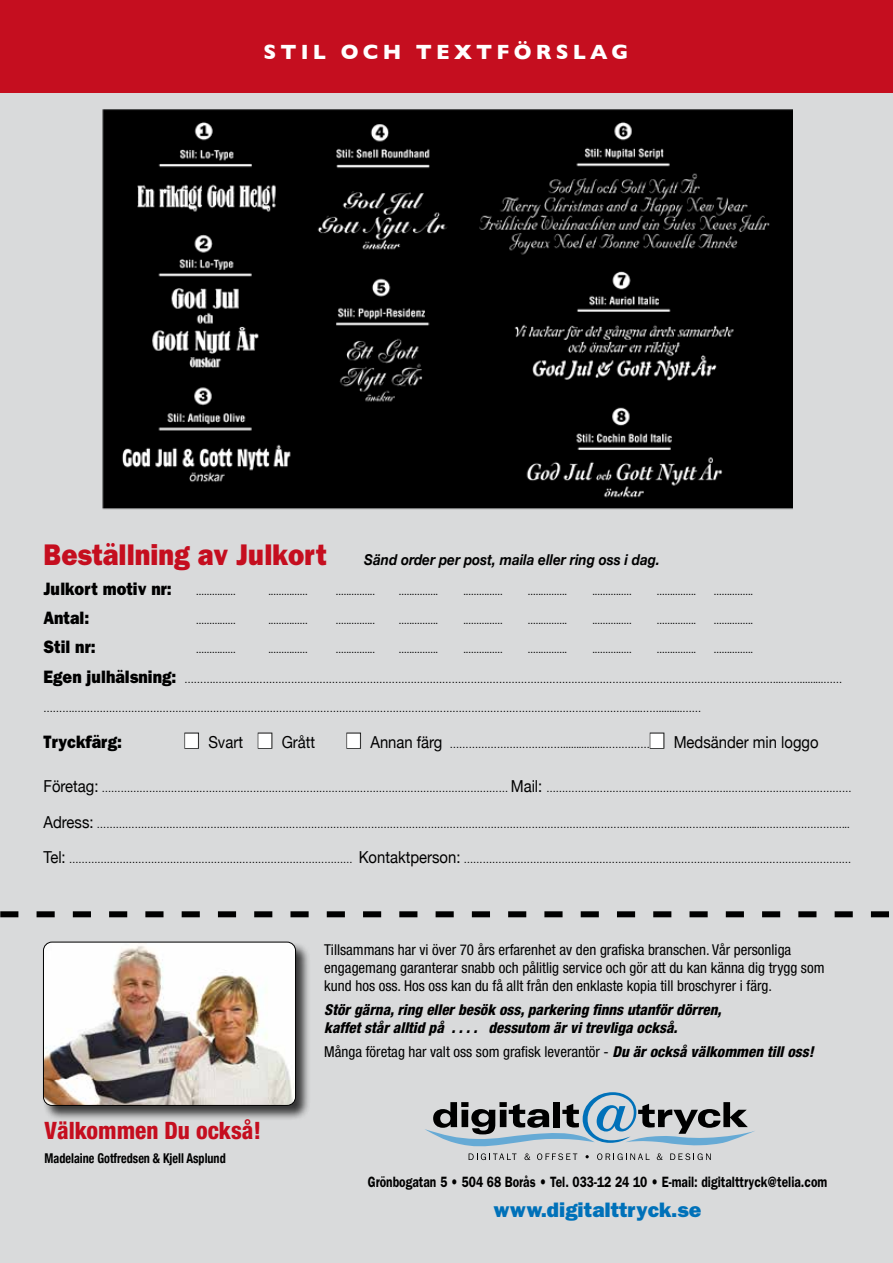
<style>
.page{position:relative;width:893px;height:1263px;background:#fff}
.page>*{position:absolute;margin:0;border:0;box-sizing:border-box;transform-origin:0 0}
.t1{font:800 30px "Franklin Gothic";color:#c50e1f;scale:.9 1}
.t2{font:800 condensed 24px "Helvetica Neue";color:#c50e1f}
.t3{font:800 21px "Franklin Gothic";color:#0071b9}
.t4{font:700 21px "Gill Sans";letter-spacing:.2em;color:#fff}
.t5{font:800 18px "Franklin Gothic";color:#000;scale:.9 1}
.t6{font:16.5px "Helvetica Neue";color:#000;scale:.9 1}
.t7{font:condensed 15px/18px "Helvetica Neue";color:#000}
.t8{font:italic 800 condensed 15px/18px "Helvetica Neue";color:#000}
.t9{font:600 15px "Franklin Gothic";color:#000;scale:.8 1}
.t10{font:italic 700 15px "Helvetica Neue";color:#000;scale:.9 1}
.t11{font:700 condensed 13.5px "Helvetica Neue";color:#000;scale:.9 1}
.t12{font:10.5px "Helvetica Neue";color:#000;scale:.9 1}
.s1{font-family:"Franklin Gothic";font-weight:800;font-size:18px}
.s2{font-size:16.5px}
.s3{font-weight:800;font-style:italic}
</style>
<div class="page">
<div style="left:0;top:0;width:893px;height:94px;background:#c50e1f"></div>
<div style="left:0;top:93px;width:893px;height:1170px;background:#d9dadb"></div>
<svg style="left:0;top:911px;width:889px;height:6px"></svg>
<svg style="left:425px;top:1092px;width:330px;height:68px"></svg>
<img style="left:102px;top:109px;width:690px;height:401px">
<div style="left:43px;top:941px;width:268px;height:180px;background:#000;opacity:.75"></div>
<img style="left:43px;top:942px;width:253px;height:163px">
<div style="left:43px;top:942px;width:253px;height:163px;border:1px solid #000;border-radius:9px"></div>
<h3 class="t4" style="left:263px;top:35px;width:366px">STIL OCH TEXTFÖRSLAG</h3>
<h1 class="t1" style="left:44px;top:537px;width:316px">Beställning av Julkort</h1>
<h3 class="t10" style="left:364px;top:548px;width:330px">Sänd order per post, maila eller ring oss i dag.</h3>
<h3 class="t5" style="left:44px;top:578px;width:144px">Julkort motiv nr:</h3>
<p class="t12" style="left:196px;top:583px;width:45px">...............</p>
<p class="t12" style="left:268px;top:583px;width:45px">...............</p>
<p class="t12" style="left:336px;top:583px;width:45px">...............</p>
<p class="t12" style="left:399px;top:583px;width:45px">...............</p>
<p class="t12" style="left:463px;top:583px;width:45px">...............</p>
<p class="t12" style="left:528px;top:583px;width:45px">...............</p>
<p class="t12" style="left:592px;top:583px;width:45px">...............</p>
<p class="t12" style="left:657px;top:583px;width:45px">...............</p>
<p class="t12" style="left:714px;top:583px;width:45px">...............</p>
<h3 class="t5" style="left:44px;top:607px;width:52px">Antal:</h3>
<p class="t12" style="left:196px;top:613px;width:45px">...............</p>
<p class="t12" style="left:268px;top:613px;width:45px">...............</p>
<p class="t12" style="left:336px;top:613px;width:45px">...............</p>
<p class="t12" style="left:399px;top:613px;width:45px">...............</p>
<p class="t12" style="left:463px;top:613px;width:45px">...............</p>
<p class="t12" style="left:528px;top:613px;width:45px">...............</p>
<p class="t12" style="left:592px;top:613px;width:45px">...............</p>
<p class="t12" style="left:657px;top:613px;width:45px">...............</p>
<p class="t12" style="left:714px;top:613px;width:45px">...............</p>
<h3 class="t5" style="left:44px;top:637px;width:59px">Stil nr:</h3>
<p class="t12" style="left:196px;top:642px;width:45px">...............</p>
<p class="t12" style="left:268px;top:642px;width:45px">...............</p>
<p class="t12" style="left:336px;top:642px;width:45px">...............</p>
<p class="t12" style="left:399px;top:642px;width:45px">...............</p>
<p class="t12" style="left:463px;top:642px;width:45px">...............</p>
<p class="t12" style="left:528px;top:642px;width:45px">...............</p>
<p class="t12" style="left:592px;top:642px;width:45px">...............</p>
<p class="t12" style="left:657px;top:642px;width:45px">...............</p>
<p class="t12" style="left:714px;top:642px;width:45px">...............</p>
<p class="t12" style="left:44px;top:672px;width:889px"><span class="s1">Egen julhälsning:</span> ……….……………………………………………………………………………………………………………………………………………………………...…….........……</p>
<p class="t12" style="left:44px;top:701px;width:732px">……….……………………………………………………………………………………………………………………………………………………………...…….........……</p>
<h3 class="t5" style="left:44px;top:731px;width:89px">Tryckfärg:</h3>
<h3 class="t6" style="left:185px;top:730px;width:147px">■ Svart ■ Grått</h3>
<p class="t12" style="left:347px;top:737px;width:526px">■ <span class="s2">Annan färg</span> ………………………………...............……………■ <span class="s2">Medsänder min loggo</span></p>
<p class="t12" style="left:44px;top:781px;width:899px"><span class="s2">Företag:</span> ………………………………………………………………………………………………………………… <span class="s2">Mail:</span> ………………………………………………….…………………………………</p>
<p class="t12" style="left:44px;top:816px;width:897px"><span class="s2">Adress:</span> ………………………………………………………………………………………………………………………………………………………………………………………...………………………...</p>
<p class="t12" style="left:44px;top:852px;width:899px"><span class="s2">Tel:</span> ……………………………………………………………………………… <span class="s2">Kontaktperson:</span> ……………………………………………………………………………………………………………</p>
<h2 class="t2" style="left:45px;top:1116px;width:218px">Välkommen Du också!</h2>
<p class="t11" style="left:45px;top:1147px;width:203px">Madelaine Gotfredsen &amp; Kjell Asplund</p>
<p class="t7" style="left:324px;top:941px;width:502px">Tillsammans har vi över 70 års erfarenhet av den grafiska branschen. Vår personliga engagemang garanterar snabb och pålitlig service och gör att du kan känna dig trygg som kund hos oss. Hos oss kan du få allt från den enklaste kopia till broschyrer i färg.</p>
<h3 class="t8" style="left:324px;top:1000px;width:399px">Stör gärna, ring eller besök oss, parkering finns utanför dörren, kaffet står alltid på . . . . dessutom är vi trevliga också.</h3>
<h3 class="t7" style="left:324px;top:1043px;width:491px">Många företag har valt oss som grafisk leverantör - <span class="s3">Du är också välkommen till oss!</span></h3>
<h3 class="t9" style="left:368px;top:1173px;width:576px">Grönbogatan 5 • 504 68 Borås • Tel. 033-12 24 10 • E-mail: digitalttryck@telia.com</h3>
<h3 class="t3" style="left:494px;top:1197px;width:209px">www.digitalttryck.se</h3>
</div>
